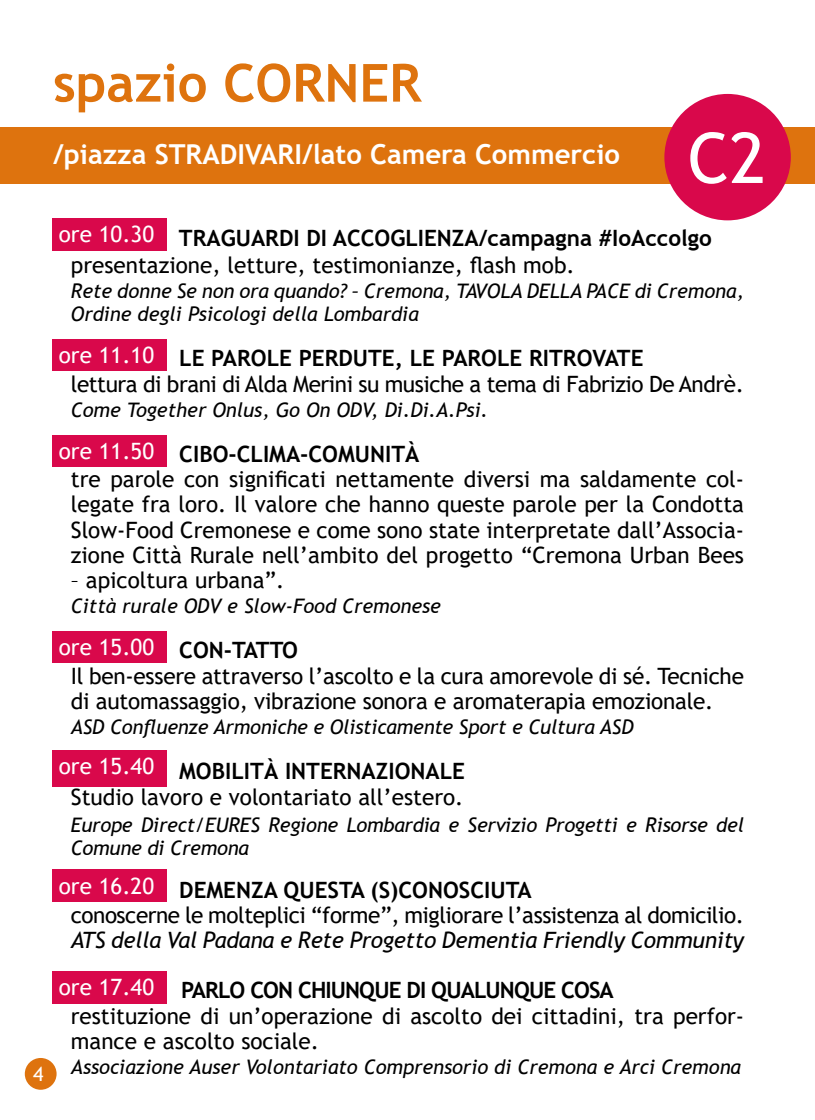
<style>
.page{position:relative;width:815px;height:1120px;background:#fff}
.page>*{position:absolute;margin:0;border:0;box-sizing:border-box;transform-origin:0 0}
.t1{font:70px "Trebuchet MS";color:#fff}
.t2{font:700 52.5px "Trebuchet MS";color:#de730e}
.t3{font:700 27.5px "Trebuchet MS";color:#fff}
.t4{font:22.5px/25.2px "Trebuchet MS";letter-spacing:-.01em;color:#000}
.t5{font:700 22.5px "Trebuchet MS";color:#000}
.t6{font:22.5px "Trebuchet MS";color:#fff}
.t7{font:italic 22.5px "Trebuchet MS";letter-spacing:-.01em;color:#000}
.t8{font:700 22.5px "Trebuchet MS";letter-spacing:-.04em;color:#000}
.t9{font:700 22.5px "Trebuchet MS";letter-spacing:-.03em;color:#000}
.t10{font:italic 20px/22.8px "Trebuchet MS";color:#000}
.t11{font:20px "Trebuchet MS";color:#fff}
</style>
<div class="page">
<div style="left:25px;top:1058px;width:32px;height:31px;background:#de730e;border-radius:50%"></div>
<div style="left:0;top:128px;width:815px;height:56px;background:#de730e"></div>
<div style="left:664px;top:94px;width:127px;height:126px;background:#d9084b;border-radius:50%"></div>
<div style="left:52px;top:219px;width:114px;height:32px;background:#d9084b"></div>
<div style="left:52px;top:870px;width:114px;height:32px;background:#d9084b"></div>
<div style="left:52px;top:339px;width:114px;height:32px;background:#d9084b"></div>
<div style="left:52px;top:750px;width:114px;height:36px;background:#d9084b"></div>
<div style="left:52px;top:435px;width:114px;height:32px;background:#d9084b"></div>
<div style="left:52px;top:631px;width:114px;height:32px;background:#d9084b"></div>
<div style="left:52px;top:971px;width:114px;height:32px;background:#d9084b"></div>
<h2 class="t2" style="left:53px;top:50px;width:370px">spazio CORNER</h2>
<p class="t3" style="left:53px;top:137px;width:568px">/piazza STRADIVARI/lato Camera Commercio</p>
<h1 class="t1" style="left:688px;top:114px;width:80px">C2</h1>
<p class="t11" style="left:33px;top:1061px;width:12px">4</p>
<p class="t6" style="left:59px;top:220px;width:97px">ore 10.30</p>
<p class="t5" style="left:179px;top:223px;width:534px">TRAGUARDI DI ACCOGLIENZA/campagna #IoAccolgo</p>
<p class="t4" style="left:71px;top:252px;width:505px">presentazione, letture, testimonianze, flash mob.</p>
<p class="t10" style="left:71px;top:280px;width:675px">Rete donne Se non ora quando? – Cremona, TAVOLA DELLA PACE di Cremona,<br>Ordine degli Psicologi della Lombardia</p>
<p class="t5" style="left:179px;top:344px;width:466px">LE PAROLE PERDUTE, LE PAROLE RITROVATE</p>
<p class="t4" style="left:71px;top:371px;width:675px">lettura di brani di Alda Merini su musiche a tema di Fabrizio De Andrè.</p>
<p class="t10" style="left:71px;top:398px;width:419px">Come Together Onlus, Go On ODV, Di.Di.A.Psi.</p>
<p class="t5" style="left:179px;top:440px;width:242px">CIBO-CLIMA-COMUNITÀ</p>
<p class="t4" style="left:71px;top:466px;width:675px;text-align:justify">tre parole con significati nettamente diversi ma saldamente col&shy;legate fra loro. Il valore che hanno queste parole per la Condotta Slow-Food Cremonese e come sono state interpretate dall’Associa&shy;zione Città Rurale nell’ambito del progetto “Cremona Urban Bees</p>
<p class="t4" style="left:71px;top:567px;width:215px">– apicoltura urbana”.</p>
<p class="t10" style="left:71px;top:595px;width:372px">Città rurale ODV e Slow-Food Cremonese</p>
<p class="t9" style="left:179px;top:636px;width:120px">CON-TATTO</p>
<p class="t4" style="left:71px;top:663px;width:675px">Il ben-essere attraverso l’ascolto e la cura amorevole di sé. Tecniche di automassaggio, vibrazione sonora e aromaterapia emozionale.</p>
<p class="t10" style="left:71px;top:715px;width:564px">ASD Confluenze Armoniche e Olisticamente Sport e Cultura ASD</p>
<p class="t5" style="left:179px;top:757px;width:287px">MOBILITÀ INTERNAZIONALE</p>
<p class="t4" style="left:71px;top:784px;width:394px">Studio lavoro e volontariato all’estero.</p>
<p class="t10" style="left:71px;top:814px;width:675px">Europe Direct/EURES Regione Lombardia e Servizio Progetti e Risorse del<br>Comune di Cremona</p>
<p class="t5" style="left:179px;top:875px;width:354px">DEMENZA QUESTA (S)CONOSCIUTA</p>
<p class="t4" style="left:71px;top:902px;width:675px">conoscerne le molteplici “forme”, migliorare l’assistenza al domicilio.</p>
<p class="t7" style="left:71px;top:926px;width:675px">ATS della Val Padana e Rete Progetto Dementia Friendly Community</p>
<p class="t8" style="left:181px;top:976px;width:434px">PARLO CON CHIUNQUE DI QUALUNQUE COSA</p>
<p class="t4" style="left:71px;top:1003px;width:675px">restituzione di un’operazione di ascolto dei cittadini, tra perfor&shy;mance e ascolto sociale.</p>
<p class="t10" style="left:71px;top:1055px;width:672px">Associazione Auser Volontariato Comprensorio di Cremona e Arci Cremona</p>
<p class="t6" style="left:59px;top:340px;width:97px">ore 11.10</p>
<p class="t6" style="left:59px;top:437px;width:97px">ore 11.50</p>
<p class="t6" style="left:59px;top:632px;width:97px">ore 15.00</p>
<p class="t6" style="left:59px;top:751px;width:97px">ore 15.40</p>
<p class="t6" style="left:59px;top:871px;width:97px">ore 16.20</p>
<p class="t6" style="left:59px;top:972px;width:97px">ore 17.40</p>
</div>
